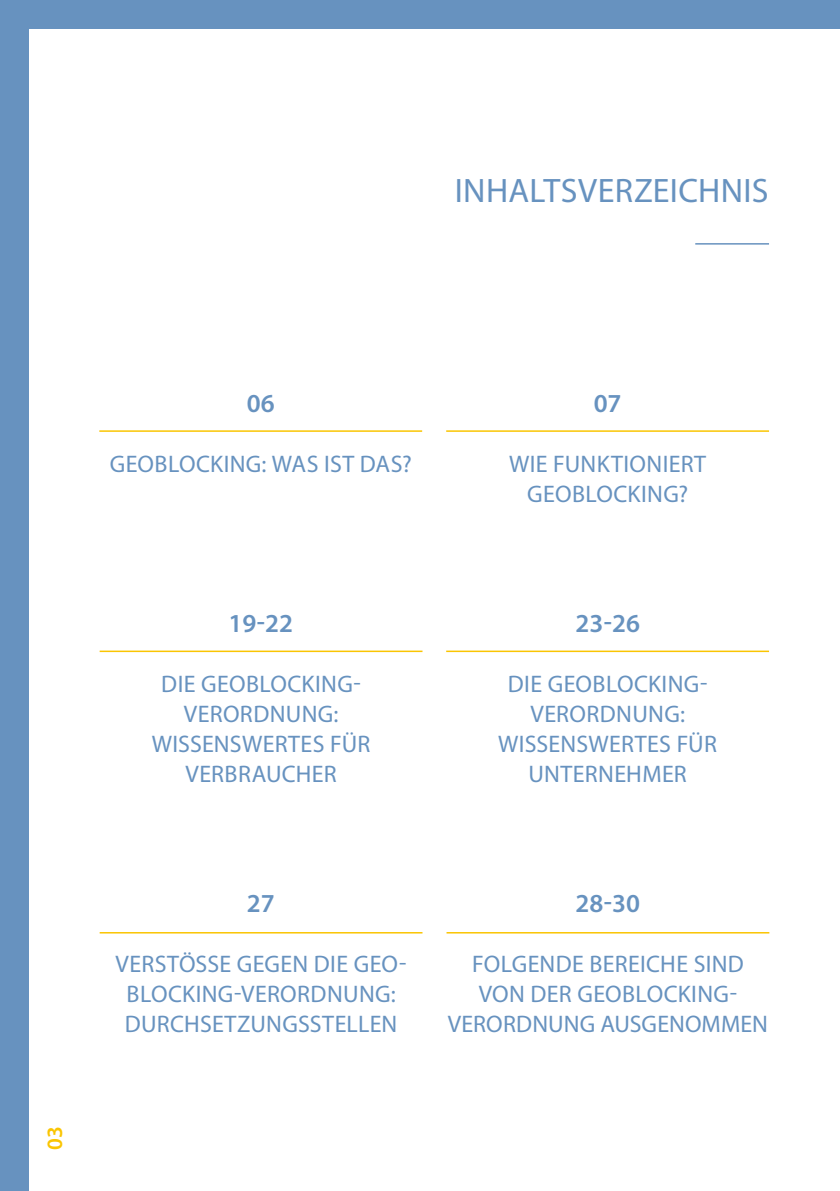
<style>
.page{position:relative;width:840px;height:1191px;background:#fff}
.page>*{position:absolute;margin:0;border:0;box-sizing:border-box;transform-origin:0 0}
.t1{font:34px "Myriad Pro";letter-spacing:.01em;color:#6792bf}
.t2{font:600 26px "Myriad Pro";color:#6792bf}
.t3{font:24px/30px "Myriad Pro";letter-spacing:.015em;color:#6792bf;text-align:center}
.t4{font:600 22px "Myriad Pro";color:#fac502}
</style>
<div class="page">
<hr style="left:694px;top:243px;width:74px;height:2px;background:#6792bf">
<hr style="left:99px;top:430px;width:323px;height:2px;background:#fac502">
<hr style="left:446px;top:430px;width:322px;height:2px;background:#fac502">
<hr style="left:100px;top:650px;width:322px;height:2px;background:#fac502">
<hr style="left:446px;top:650px;width:322px;height:2px;background:#fac502">
<hr style="left:100px;top:932px;width:322px;height:1px;background:#fac502">
<hr style="left:446px;top:932px;width:323px;height:1px;background:#fac502">
<div style="left:0;top:0;width:839px;height:28px;background:#6792bf"></div>
<div style="left:0;top:0;width:28px;height:1191px;background:#6792bf"></div>
<h1 class="t1" style="left:454px;top:170px;width:315px">INHALTSVERZEICHNIS</h1>
<p class="t4" style="left:41px;top:1149px;width:25px;rotate:-90deg">03</p>
<p class="t2" style="left:247px;top:387px;width:29px">06</p>
<p class="t3" style="left:110px;top:449px;width:303px">GEOBLOCKING: WAS IST DAS?</p>
<p class="t2" style="left:593px;top:387px;width:29px">07</p>
<p class="t3" style="left:509px;top:449px;width:198px">WIE FUNKTIONIERT<br>GEOBLOCKING?</p>
<p class="t2" style="left:228px;top:607px;width:66px">19-22</p>
<p class="t3" style="left:152px;top:669px;width:220px">DIE GEOBLOCKING-<br>VERORDNUNG:<br>WISSENSWERTES FÜR<br>VERBRAUCHER</p>
<p class="t2" style="left:575px;top:607px;width:66px">23-26</p>
<p class="t3" style="left:498px;top:669px;width:220px">DIE GEOBLOCKING-<br>VERORDNUNG:<br>WISSENSWERTES FÜR<br>UNTERNEHMER</p>
<p class="t2" style="left:247px;top:887px;width:29px">27</p>
<p class="t3" style="left:116px;top:949px;width:292px">VERSTÖSSE GEGEN DIE GEO-<br>BLOCKING-VERORDNUNG:<br>DURCHSETZUNGSSTELLEN</p>
<p class="t2" style="left:575px;top:887px;width:66px">28-30</p>
<p class="t3" style="left:447px;top:949px;width:321px">FOLGENDE BEREICHE SIND<br>VON DER GEOBLOCKING-<br>VERORDNUNG AUSGENOMMEN</p>
</div>
